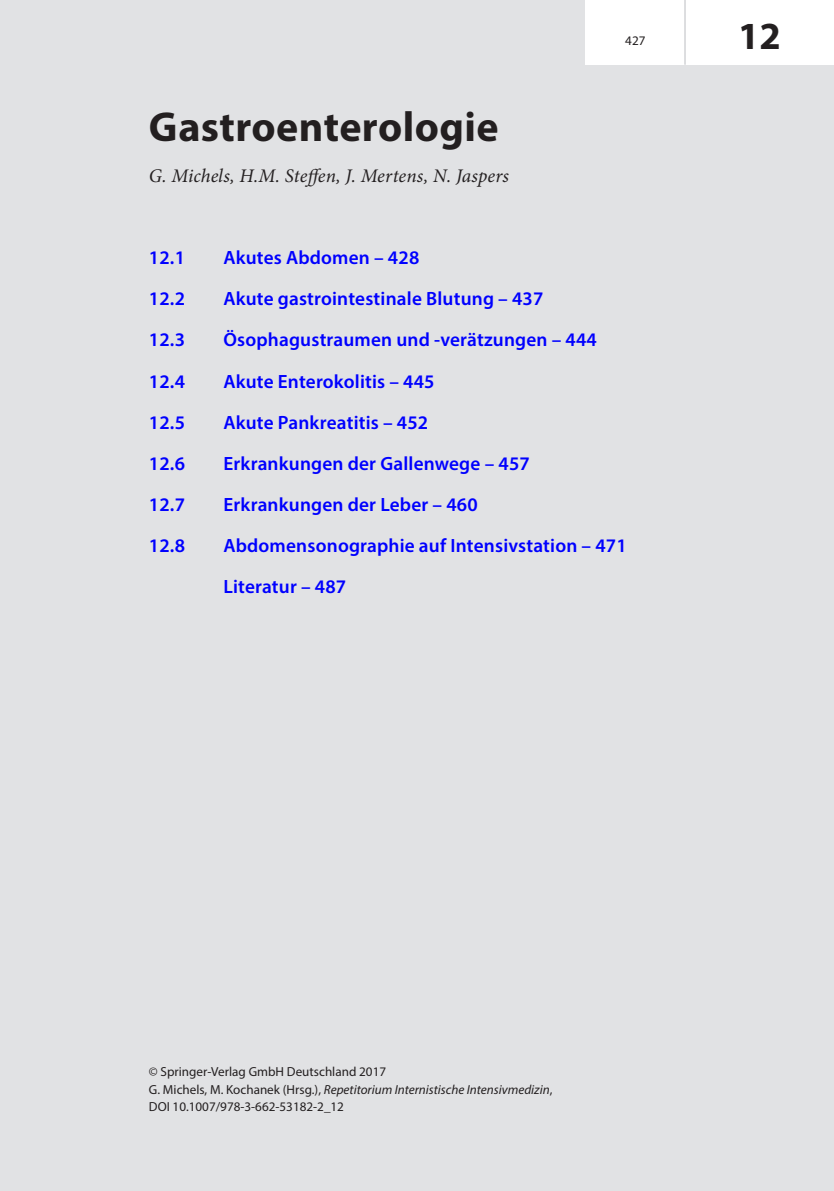
<style>
.page{position:relative;width:834px;height:1191px;background:#fff}
.page>*{position:absolute;margin:0;border:0;box-sizing:border-box;transform-origin:0 0}
.t1{font:700 42px "Myriad Pro";letter-spacing:.01em;color:#231f20}
.t2{font:700 38.5px "Myriad Pro";color:#231f20}
.t3{font:600 19.25px/41.1px "Myriad Pro";letter-spacing:.01em;color:#00f}
.t4{font:italic 19.25px "Minion Pro";letter-spacing:.005em;color:#231f20}
.t5{font:13.12px/17.5px "Myriad Pro";color:#231f20}
.s1{font-style:italic}
</style>
<div class="page">
<div style="left:0;top:0;width:833px;height:1191px;background:#e1e2e4"></div>
<div style="left:585px;top:0;width:248px;height:64px;background:#fff"></div>
<hr style="left:684px;top:0;width:1px;height:64px;background:#dcdddf">
<h1 class="t1" style="left:149px;top:99px;width:351px">Gastroenterologie</h1>
<p class="t4" style="left:149px;top:162px;width:361px">G. Michels, H.M. Steffen, J. Mertens, N. Jaspers</p>
<p class="t5" style="left:625px;top:31px;width:22px">427</p>
<p class="t3" style="left:149px;top:237px;width:38px">12.1</p>
<p class="t3" style="left:223px;top:237px;width:197px">Akutes Abdomen – 428</p>
<p class="t3" style="left:149px;top:278px;width:38px">12.2</p>
<p class="t3" style="left:223px;top:278px;width:321px">Akute gastrointestinale Blutung – 437</p>
<p class="t3" style="left:149px;top:319px;width:38px">12.3</p>
<p class="t3" style="left:223px;top:319px;width:375px">Ösophagustraumen und -verätzungen – 444</p>
<p class="t3" style="left:149px;top:360px;width:38px">12.4</p>
<p class="t3" style="left:223px;top:360px;width:213px">Akute Enterokolitis – 445</p>
<p class="t3" style="left:149px;top:401px;width:38px">12.5</p>
<p class="t3" style="left:223px;top:401px;width:206px">Akute Pankreatitis – 452</p>
<p class="t3" style="left:149px;top:442px;width:38px">12.6</p>
<p class="t3" style="left:223px;top:442px;width:308px">Erkrankungen der Gallenwege – 457</p>
<p class="t3" style="left:149px;top:483px;width:38px">12.7</p>
<p class="t3" style="left:223px;top:483px;width:256px">Erkrankungen der Leber – 460</p>
<p class="t3" style="left:149px;top:524px;width:38px">12.8</p>
<p class="t3" style="left:223px;top:524px;width:405px">Abdomensonographie auf Intensivstation – 471<br>Literatur – 487</p>
<h2 class="t2" style="left:738px;top:11px;width:44px">12</h2>
<p class="t5" style="left:149px;top:1063px;width:405px">© Springer-Verlag GmbH Deutschland 2017<br>G. Michels, M. Kochanek (Hrsg.), <span class="s1">Repetitorium Internistische Intensivmedizin</span>,<br>DOI 10.1007/978-3-662-53182-2_12</p>
</div>
